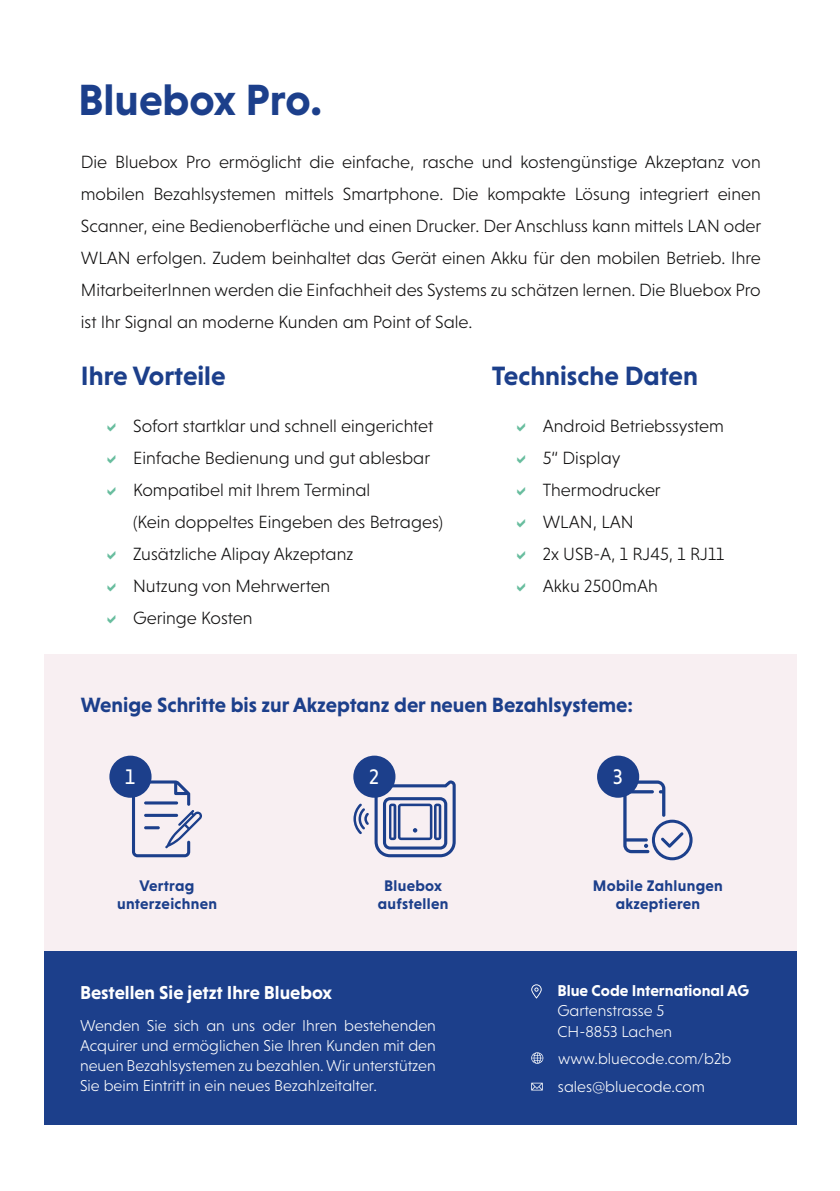
<style>
.page{position:relative;width:840px;height:1191px;background:#fff}
.page>*{position:absolute;margin:0;border:0;box-sizing:border-box;transform-origin:0 0}
.t1{font:700 44.4px "Niveau Grotesk";color:#1c3f8b}
.t2{font:700 27px "Niveau Grotesk";color:#1c3f8b}
.t3{font:21.4px "Niveau Grotesk";color:#fff}
.t4{font:700 21px "Niveau Grotesk";color:#1c3f8b}
.t5{font:700 19px "Niveau Grotesk";color:#fff}
.t6{font:300 18px/32px "Niveau Grotesk";color:#111010}
.t7{font:300 16px/20px "Niveau Grotesk";color:#fff;text-align:justify}
.t8{font:700 16px "Niveau Grotesk";color:#fff}
.t9{font:700 15.6px/18px "Niveau Grotesk";letter-spacing:.02em;color:#1c3f8b;text-align:center}
</style>
<div class="page">
<div style="left:44px;top:654px;width:752px;height:297px;background:#f8eff2"></div>
<svg style="left:353px;top:780px;width:102px;height:77px"></svg>
<svg style="left:132px;top:780px;width:70px;height:77px"></svg>
<div style="left:109px;top:755px;width:42px;height:42px;background:#1c3f8b;border-radius:50%"></div>
<div style="left:353px;top:755px;width:42px;height:42px;background:#1c3f8b;border-radius:50%"></div>
<svg style="left:623px;top:780px;width:69px;height:80px"></svg>
<div style="left:596px;top:755px;width:43px;height:42px;background:#1c3f8b;border-radius:50%"></div>
<div style="left:44px;top:951px;width:752px;height:173px;background:#1c3f8b"></div>
<svg style="left:531px;top:984px;width:10px;height:14px"></svg>
<svg style="left:531px;top:1082px;width:11px;height:8px"></svg>
<svg style="left:531px;top:1052px;width:12px;height:11px"></svg>
<h1 class="t1" style="left:78px;top:83px;width:245px">Bluebox Pro.</h1>
<p class="t6" style="left:81px;top:148px;width:681px;text-align:justify">Die Bluebox Pro ermöglicht die einfache, rasche und kostengünstige Akzeptanz von mobilen Bezahlsystemen mittels Smartphone. Die kompakte Lösung integriert einen Scanner, eine Bedienoberfläche und einen Drucker. Der Anschluss kann mittels LAN oder WLAN erfolgen. Zudem beinhaltet das Gerät einen Akku für den mobilen Betrieb. Ihre MitarbeiterInnen werden die Einfachheit des Systems zu schätzen lernen. Die Bluebox Pro ist Ihr Signal an moderne Kunden am Point of Sale.</p>
<h2 class="t2" style="left:81px;top:365px;width:146px">Ihre Vorteile</h2>
<p class="t6" style="left:133px;top:412px;width:311px">Sofort startklar und schnell eingerichtet<br>Einfache Bedienung und gut ablesbar<br>Kompatibel mit Ihrem Terminal<br>(Kein doppeltes Eingeben des Betrages)<br>Zusätzliche Alipay Akzeptanz<br>Nutzung von Mehrwerten<br>Geringe Kosten</p>
<p class="t6" style="left:542px;top:412px;width:183px">Android Betriebssystem<br>5“ Display<br>Thermodrucker<br>WLAN, LAN<br>2x USB-A, 1 RJ45, 1 RJ11<br>Akku 2500mAh</p>
<h2 class="t2" style="left:491px;top:365px;width:207px">Technische Daten</h2>
<p class="t4" style="left:81px;top:697px;width:553px">Wenige Schritte bis zur Akzeptanz der neuen Bezahlsysteme:</p>
<p class="t3" style="left:125px;top:764px;width:11px">1</p>
<p class="t3" style="left:369px;top:764px;width:11px">2</p>
<p class="t3" style="left:612px;top:764px;width:11px">3</p>
<p class="t9" style="left:117px;top:877px;width:101px">Vertrag unterzeichnen</p>
<p class="t9" style="left:377px;top:877px;width:72px">Bluebox aufstellen</p>
<p class="t9" style="left:592px;top:877px;width:131px">Mobile Zahlungen akzeptieren</p>
<p class="t5" style="left:80px;top:979px;width:253px">Bestellen Sie jetzt Ihre Bluebox</p>
<p class="t7" style="left:80px;top:1010px;width:357px">Wenden Sie sich an uns oder Ihren bestehenden Acquirer und ermöglichen Sie Ihren Kunden mit den neuen Bezahlsystemen zu bezahlen. Wir unterstützen Sie beim Eintritt in ein neues Bezahlzeitalter.</p>
<p class="t5" style="left:80px;top:985px;width:253px">Bestellen Sie jetzt Ihre Bluebox</p>
<p class="t7" style="left:80px;top:1017px;width:357px">Wenden Sie sich an uns oder Ihren bestehenden Acquirer und ermöglichen Sie Ihren Kunden mit den neuen Bezahlsystemen zu bezahlen. Wir unterstützen Sie beim Eintritt in ein neues Bezahlzeitalter.</p>
<p class="t8" style="left:557px;top:978px;width:193px">Blue Code International AG</p>
<p class="t7" style="left:557px;top:996px;width:116px">Gartenstrasse 5<br>CH-8853 Lachen</p>
<p class="t8" style="left:557px;top:984px;width:193px">Blue Code International AG</p>
<p class="t7" style="left:557px;top:1002px;width:116px">Gartenstrasse 5<br>CH-8853 Lachen</p>
<p class="t7" style="left:558px;top:1043px;width:174px">www.bluecode.com/b2b</p>
<p class="t7" style="left:558px;top:1050px;width:174px">www.bluecode.com/b2b</p>
<p class="t7" style="left:557px;top:1071px;width:148px">sales@bluecode.com</p>
<p class="t7" style="left:557px;top:1077px;width:148px">sales@bluecode.com</p>
</div>
